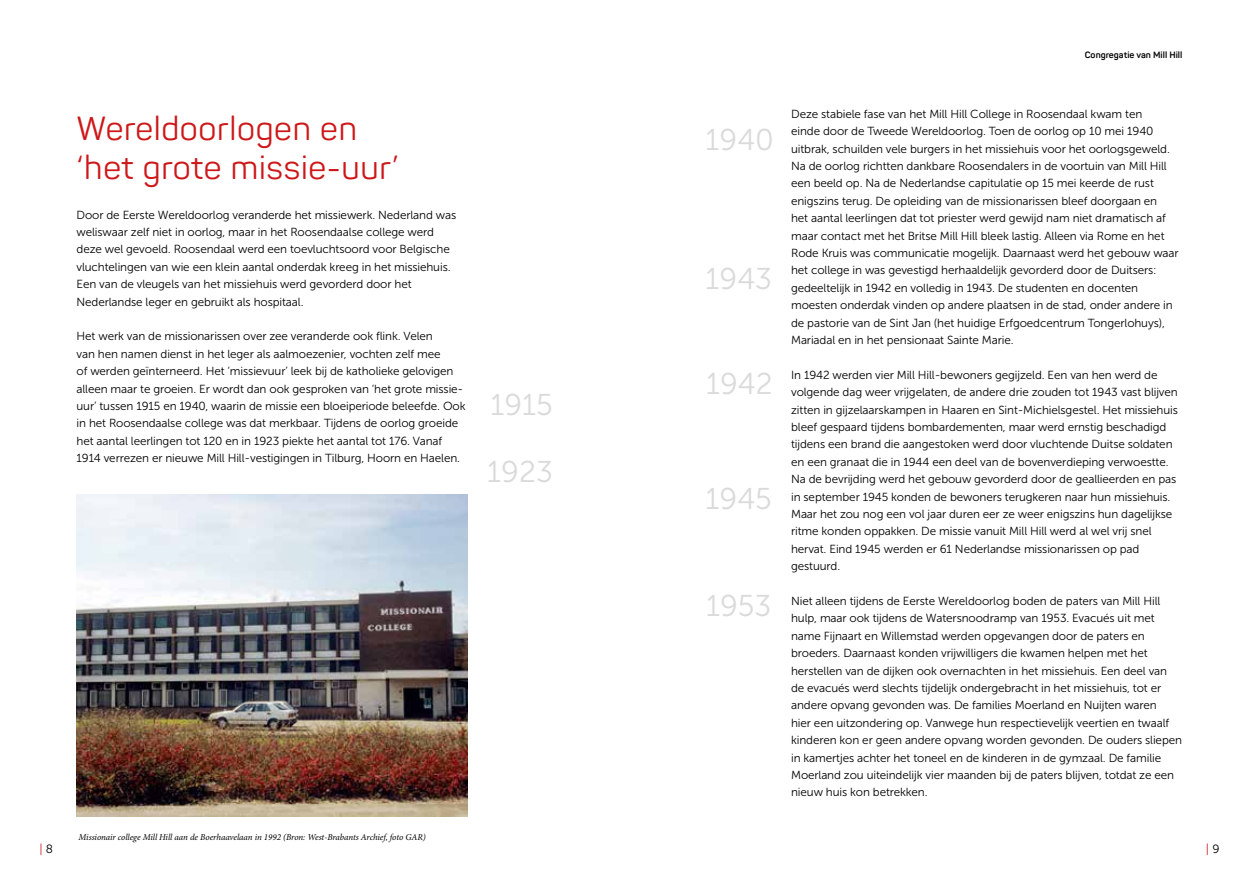
<style>
.page{position:relative;width:1259px;height:893px;background:#fff}
.page>*{position:absolute;margin:0;border:0;box-sizing:border-box;transform-origin:0 0}
.t1{font:33px/39.6px "Panton";color:#cd1719}
.t2{font:30px "Museo Sans 300";color:#dadada}
.t3{font:12px "Museo Sans 300";color:#cd1719}
.t4{font:11.7px/17.4px "Museo Sans 300";letter-spacing:-.01em;color:#000}
.t5{font:italic 9px "Minion Pro";letter-spacing:-.01em;color:#000}
.t6{font:700 9px "Panton";color:#000}
.s1{color:#000}
</style>
<div class="page">
<img style="left:77px;top:495px;width:391px;height:321px">
<h1 class="t1" style="left:77px;top:108px;width:323px">Wereldoorlogen en ‘het grote missie-uur’</h1>
<p class="t4" style="left:77px;top:206px;width:381px">Door de Eerste Wereldoorlog veranderde het missiewerk. Nederland was weliswaar zelf niet in oorlog, maar in het Roosendaalse college werd deze wel gevoeld. Roosendaal werd een toevluchtsoord voor Belgische vluchtelingen van wie een klein aantal onderdak kreeg in het missiehuis.<br>Een van de vleugels van het missiehuis werd gevorderd door het Nederlandse leger en gebruikt als hospitaal.</p>
<p class="t4" style="left:77px;top:328px;width:390px">Het werk van de missionarissen over zee veranderde ook flink. Velen<br>van hen namen dienst in het leger als aalmoezenier, vochten zelf mee<br>of werden geïnterneerd. Het ‘missievuur’ leek bij de katholieke gelovigen alleen maar te groeien. Er wordt dan ook gesproken van ‘het grote missie&shy;uur’ tussen 1915 en 1940, waarin de missie een bloeiperiode beleefde. Ook in het Roosendaalse college was dat merkbaar. Tijdens de oorlog groeide het aantal leerlingen tot 120 en in 1923 piekte het aantal tot 176. Vanaf 1914 verrezen er nieuwe Mill Hill-vestigingen in Tilburg, Hoorn en Haelen.</p>
<h2 class="t2" style="left:490px;top:389px;width:64px">1915</h2>
<h2 class="t2" style="left:487px;top:455px;width:67px">1923</h2>
<p class="t6" style="left:1084px;top:49px;width:99px">Congregatie van Mill Hill</p>
<h2 class="t2" style="left:705px;top:124px;width:70px">1940</h2>
<h2 class="t2" style="left:705px;top:262px;width:68px">1943</h2>
<h2 class="t2" style="left:706px;top:368px;width:68px">1942</h2>
<h2 class="t2" style="left:705px;top:482px;width:68px">1945</h2>
<h2 class="t2" style="left:706px;top:589px;width:67px">1953</h2>
<p class="t4" style="left:791px;top:105px;width:389px">Deze stabiele fase van het Mill Hill College in Roosendaal kwam ten<br>einde door de Tweede Wereldoorlog. Toen de oorlog op 10 mei 1940 uitbrak, schuilden vele burgers in het missiehuis voor het oorlogsgeweld.<br>Na de oorlog richtten dankbare Roosendalers in de voortuin van Mill Hill een beeld op. Na de Nederlandse capitulatie op 15 mei keerde de rust enigszins terug. De opleiding van de missionarissen bleef doorgaan en<br>het aantal leerlingen dat tot priester werd gewijd nam niet dramatisch af maar contact met het Britse Mill Hill bleek lastig. Alleen via Rome en het Rode Kruis was communicatie mogelijk. Daarnaast werd het gebouw waar het college in was gevestigd herhaaldelijk gevorderd door de Duitsers: gedeeltelijk in 1942 en volledig in 1943. De studenten en docenten moesten onderdak vinden op andere plaatsen in de stad, onder andere in de pastorie van de Sint Jan (het huidige Erfgoedcentrum Tongerlohuys), Mariadal en in het pensionaat Sainte Marie.</p>
<p class="t4" style="left:791px;top:366px;width:388px">In 1942 werden vier Mill Hill-bewoners gegijzeld. Een van hen werd de volgende dag weer vrijgelaten, de andere drie zouden tot 1943 vast blijven zitten in gijzelaarskampen in Haaren en Sint-Michielsgestel. Het missiehuis bleef gespaard tijdens bombardementen, maar werd ernstig beschadigd tijdens een brand die aangestoken werd door vluchtende Duitse soldaten en een granaat die in 1944 een deel van de bovenverdieping verwoestte.<br>Na de bevrijding werd het gebouw gevorderd door de geallieerden en pas in september 1945 konden de bewoners terugkeren naar hun missiehuis.<br>Maar het zou nog een vol jaar duren eer ze weer enigszins hun dagelijkse ritme konden oppakken. De missie vanuit Mill Hill werd al wel vrij snel hervat. Eind 1945 werden er 61 Nederlandse missionarissen op pad gestuurd.</p>
<p class="t4" style="left:791px;top:592px;width:392px">Niet alleen tijdens de Eerste Wereldoorlog boden de paters van Mill Hill hulp, maar ook tijdens de Watersnoodramp van 1953. Evacués uit met name Fijnaart en Willemstad werden opgevangen door de paters en broeders. Daarnaast konden vrijwilligers die kwamen helpen met het herstellen van de dijken ook overnachten in het missiehuis. Een deel van de evacués werd slechts tijdelijk ondergebracht in het missiehuis, tot er andere opvang gevonden was. De families Moerland en Nuijten waren<br>hier een uitzondering op. Vanwege hun respectievelijk veertien en twaalf kinderen kon er geen andere opvang worden gevonden. De ouders sliepen in kamertjes achter het toneel en de kinderen in de gymzaal. De familie Moerland zou uiteindelijk vier maanden bij de paters blijven, totdat ze een nieuw huis kon betrekken.</p>
<p class="t5" style="left:79px;top:831px;width:349px">Missionair college Mill Hill aan de Boerhaavelaan in 1992 (Bron: West-Brabants Archief, foto GAR)</p>
<p class="t3" style="left:39px;top:842px;width:15px">| <span class="s1">8</span></p>
<p class="t3" style="left:1205px;top:842px;width:15px">| <span class="s1">9</span></p>
</div>
